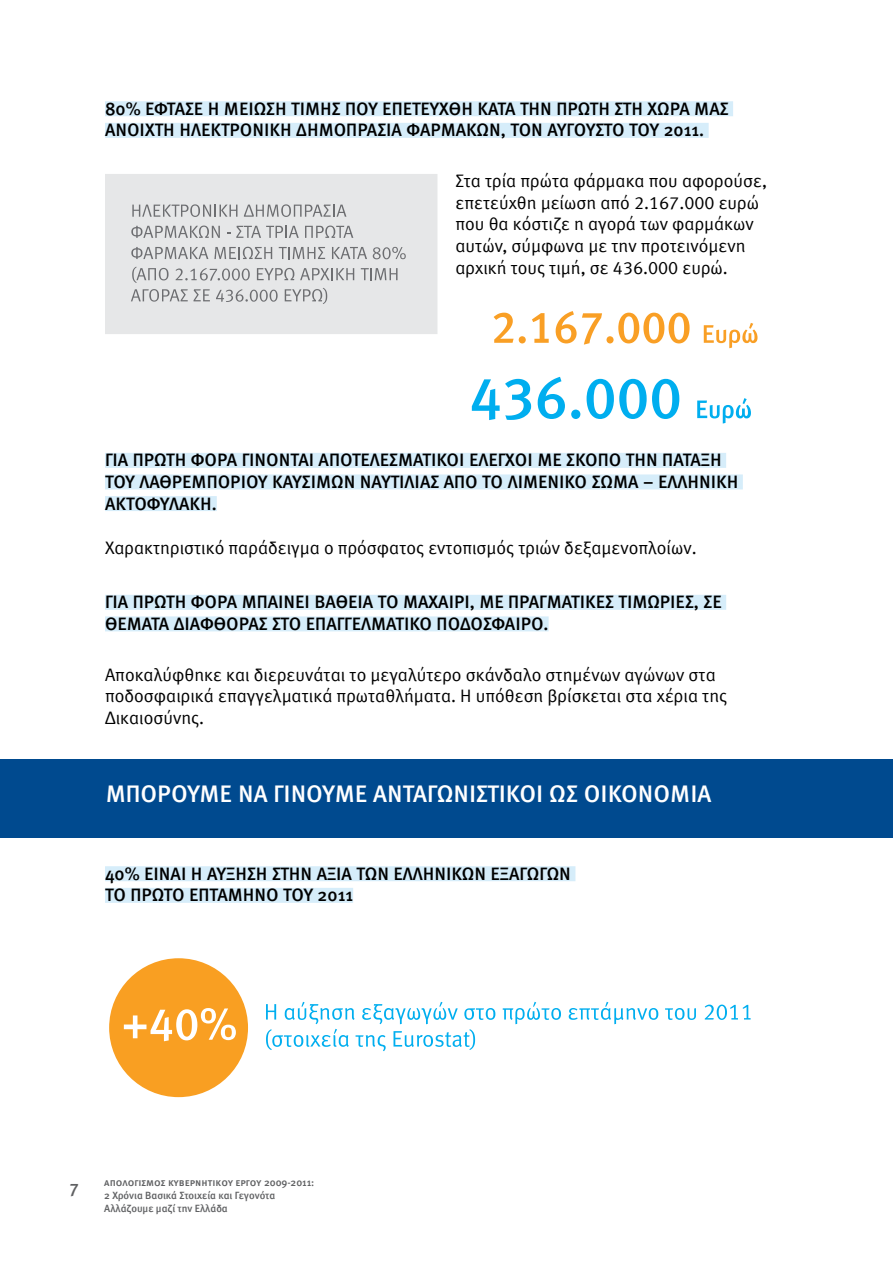
<style>
.page{position:relative;width:893px;height:1263px;background:#fff}
.page>*{position:absolute;margin:0;border:0;box-sizing:border-box;transform-origin:0 0}
.t1{font:24px "Meta Medium Greek Caps";color:#fff}
.t2{font:18px "Meta Medium Greek Caps";color:#000}
.t3{font:18px/21.6px "Meta Normal Greek LF";color:#000}
.t4{font:18px "Meta Medium Greek";color:#5f6062}
.t5{font:10.5px/12.6px "Meta Medium Greek";color:#5f6062}
.t6{font:10.5px "Meta Medium Greek Caps";color:#5f6062}
</style>
<div class="page">
<div style="left:105px;top:101px;width:628px;height:15px;background:#d6edfa"></div>
<div style="left:105px;top:123px;width:604px;height:15px;background:#d6edfa"></div>
<div style="left:105px;top:453px;width:621px;height:15px;background:#d6edfa"></div>
<div style="left:105px;top:474px;width:638px;height:15px;background:#d6edfa"></div>
<div style="left:105px;top:496px;width:112px;height:15px;background:#d6edfa"></div>
<div style="left:105px;top:595px;width:621px;height:15px;background:#d6edfa"></div>
<div style="left:105px;top:616px;width:444px;height:15px;background:#d6edfa"></div>
<div style="left:105px;top:866px;width:470px;height:15px;background:#d6edfa"></div>
<div style="left:105px;top:888px;width:248px;height:15px;background:#d6edfa"></div>
<div style="left:105px;top:174px;width:332px;height:160px;background:#e6e7e8"></div>
<svg style="left:132px;top:204px;width:105px;height:13px"></svg>
<svg style="left:244px;top:204px;width:102px;height:13px"></svg>
<svg style="left:131px;top:226px;width:89px;height:12px"></svg>
<svg style="left:236px;top:226px;width:63px;height:12px"></svg>
<svg style="left:305px;top:226px;width:48px;height:12px"></svg>
<svg style="left:131px;top:247px;width:77px;height:12px"></svg>
<svg style="left:214px;top:247px;width:58px;height:12px"></svg>
<svg style="left:279px;top:247px;width:46px;height:12px"></svg>
<svg style="left:332px;top:247px;width:35px;height:12px"></svg>
<svg style="left:373px;top:247px;width:33px;height:12px"></svg>
<svg style="left:132px;top:267px;width:37px;height:16px"></svg>
<svg style="left:176px;top:268px;width:74px;height:13px"></svg>
<svg style="left:257px;top:268px;width:37px;height:12px"></svg>
<svg style="left:300px;top:268px;width:54px;height:12px"></svg>
<svg style="left:361px;top:268px;width:36px;height:12px"></svg>
<svg style="left:131px;top:289px;width:57px;height:13px"></svg>
<svg style="left:194px;top:289px;width:16px;height:12px"></svg>
<svg style="left:216px;top:289px;width:62px;height:13px"></svg>
<svg style="left:285px;top:288px;width:42px;height:16px"></svg>
<svg style="left:494px;top:313px;width:32px;height:30px"></svg>
<svg style="left:532px;top:313px;width:17px;height:30px"></svg>
<svg style="left:556px;top:311px;width:134px;height:34px"></svg>
<svg style="left:704px;top:323px;width:53px;height:25px"></svg>
<svg style="left:472px;top:379px;width:59px;height:41px"></svg>
<svg style="left:538px;top:377px;width:27px;height:42px"></svg>
<svg style="left:571px;top:410px;width:9px;height:9px"></svg>
<svg style="left:587px;top:379px;width:92px;height:40px"></svg>
<svg style="left:697px;top:398px;width:54px;height:26px"></svg>
<div style="left:0;top:759px;width:893px;height:79px;background:#004a8f"></div>
<svg style="left:503px;top:1002px;width:58px;height:22px"></svg>
<svg style="left:569px;top:1002px;width:89px;height:22px"></svg>
<svg style="left:665px;top:1008px;width:31px;height:12px"></svg>
<svg style="left:705px;top:1004px;width:46px;height:16px"></svg>
<svg style="left:266px;top:1002px;width:229px;height:49px"></svg>
<div style="left:109px;top:958px;width:139px;height:139px;background:#f99f22;border-radius:50%"></div>
<svg style="left:124px;top:1008px;width:112px;height:33px"></svg>
<p class="t2" style="left:105px;top:98px;width:72px">80% έφτασε</p>
<p class="t2" style="left:208px;top:98px;width:28px">η μείωση</p>
<p class="t2" style="left:291px;top:98px;width:11px">τιμής</p>
<p class="t2" style="left:345px;top:98px;width:12px">που</p>
<p class="t2" style="left:382px;top:98px;width:11px">επετεύ</p>
<p class="t2" style="left:439px;top:98px;width:49px">χθη κατά</p>
<p class="t2" style="left:520px;top:98px;width:11px">την</p>
<p class="t2" style="left:556px;top:98px;width:68px">πρώτη στη</p>
<p class="t2" style="left:647px;top:98px;width:59px">χώρα μας</p>
<p class="t2" style="left:105px;top:120px;width:11px">ανοι</p>
<p class="t2" style="left:145px;top:120px;width:67px">χτή ηλεκτρονική</p>
<p class="t2" style="left:296px;top:120px;width:23px">δημοπρασία</p>
<p class="t2" style="left:406px;top:120px;width:26px">φαρμάκων</p>
<p class="t2" style="left:501px;top:120px;width:21px">, τον</p>
<p class="t2" style="left:547px;top:120px;width:38px">Αύγουστο</p>
<p class="t2" style="left:629px;top:120px;width:11px">του</p>
<p class="t2" style="left:664px;top:120px;width:42px">2011.</p>
<p class="t3" style="left:455px;top:170px;width:313px">Στα τρία πρώτα φάρμακα που αφορούσε, επετεύχθη μείωση από 2.167.000 ευρώ που θα κόστιζε η αγορά των φαρμάκων αυτών, σύμφωνα με την προτεινόμενη αρχική τους τιμή, σε 436.000 ευρώ.</p>
<p class="t2" style="left:105px;top:450px;width:112px">Για πρώτη φορά</p>
<p class="t2" style="left:242px;top:450px;width:18px">γίνονται</p>
<p class="t2" style="left:319px;top:450px;width:12px">αποτε</p>
<p class="t2" style="left:370px;top:450px;width:21px">λεσματικοί</p>
<p class="t2" style="left:469px;top:450px;width:109px">έλεγχοι με σκοπό</p>
<p class="t2" style="left:626px;top:450px;width:11px">την</p>
<p class="t2" style="left:662px;top:450px;width:11px">πάταξη</p>
<p class="t2" style="left:105px;top:471px;width:11px">του</p>
<p class="t2" style="left:139px;top:471px;width:45px">λαθρεμπορίου</p>
<p class="t2" style="left:272px;top:471px;width:12px">καυσίμων</p>
<p class="t2" style="left:360px;top:471px;width:10px">ναυτι</p>
<p class="t2" style="left:405px;top:471px;width:52px">λίας από</p>
<p class="t2" style="left:482px;top:471px;width:37px">το Λιμενικό</p>
<p class="t2" style="left:592px;top:471px;width:107px">Σώμα – Ελληνική</p>
<p class="t2" style="left:105px;top:493px;width:113px">Ακτο φυλακή .</p>
<p class="t3" style="left:105px;top:537px;width:593px">Χαρακτηριστικό παράδειγμα ο πρόσφατος εντοπισμός τριών δεξαμενοπλοίων.</p>
<p class="t2" style="left:105px;top:592px;width:112px">Για πρώτη φορά</p>
<p class="t2" style="left:242px;top:592px;width:11px">μπαίνει</p>
<p class="t2" style="left:314px;top:592px;width:133px">βαθειά το μαχαίρι</p>
<p class="t2" style="left:470px;top:592px;width:88px">, μεπραγματικές</p>
<p class="t2" style="left:618px;top:592px;width:11px">τιμωρίες</p>
<p class="t2" style="left:694px;top:592px;width:20px">, σε</p>
<p class="t2" style="left:105px;top:613px;width:24px">θέματα</p>
<p class="t2" style="left:174px;top:613px;width:64px">διαφθοράς</p>
<p class="t2" style="left:272px;top:613px;width:11px">στο</p>
<p class="t2" style="left:306px;top:613px;width:76px">επαγγελματικό</p>
<p class="t2" style="left:437px;top:613px;width:79px">ποδόσφαιρο</p>
<p class="t2" style="left:544px;top:613px;width:6px">.</p>
<p class="t3" style="left:105px;top:664px;width:624px">Αποκαλύφθηκε και διερευνάται το μεγαλύτερο σκάνδαλο στημένων αγώνων στα ποδοσφαιρικά επαγγελματικά πρωταθλήματα. Η υπόθεση βρίσκεται στα χέρια της<br>Δικαιοσύνης.</p>
<h1 class="t1" style="left:106px;top:780px;width:36px">Μπορούμε</h1>
<h1 class="t1" style="left:238px;top:780px;width:60px">να γίνουμε</h1>
<h1 class="t1" style="left:373px;top:780px;width:15px">αντα</h1>
<h1 class="t1" style="left:427px;top:780px;width:23px">γωνιστικοί</h1>
<h1 class="t1" style="left:549px;top:780px;width:50px">ως οικονομία</h1>
<p class="t2" style="left:105px;top:863px;width:49px">40% είναι</p>
<p class="t2" style="left:191px;top:863px;width:27px">η αύξηση</p>
<p class="t2" style="left:272px;top:863px;width:11px">στην</p>
<p class="t2" style="left:317px;top:863px;width:10px">αξία</p>
<p class="t2" style="left:356px;top:863px;width:12px">των</p>
<p class="t2" style="left:394px;top:863px;width:40px">ελληνικ</p>
<p class="t2" style="left:462px;top:863px;width:107px">ών εξαγωγών</p>
<p class="t2" style="left:105px;top:885px;width:97px">τοπρώτοεπτάμηνο</p>
<p class="t2" style="left:283px;top:885px;width:11px">του</p>
<p class="t2" style="left:318px;top:885px;width:37px">2011</p>
<p class="t4" style="left:70px;top:1176px;width:10px">7</p>
<p class="t6" style="left:104px;top:1177px;width:212px">απολογισμός κυβερνητικού έργου 2009-2011:</p>
<p class="t5" style="left:104px;top:1189px;width:173px">2 Χρόνια Βασικά Στοιχεία και Γεγονότα<br>Αλλάζουμε μαζί την Ελλάδα</p>
</div>
